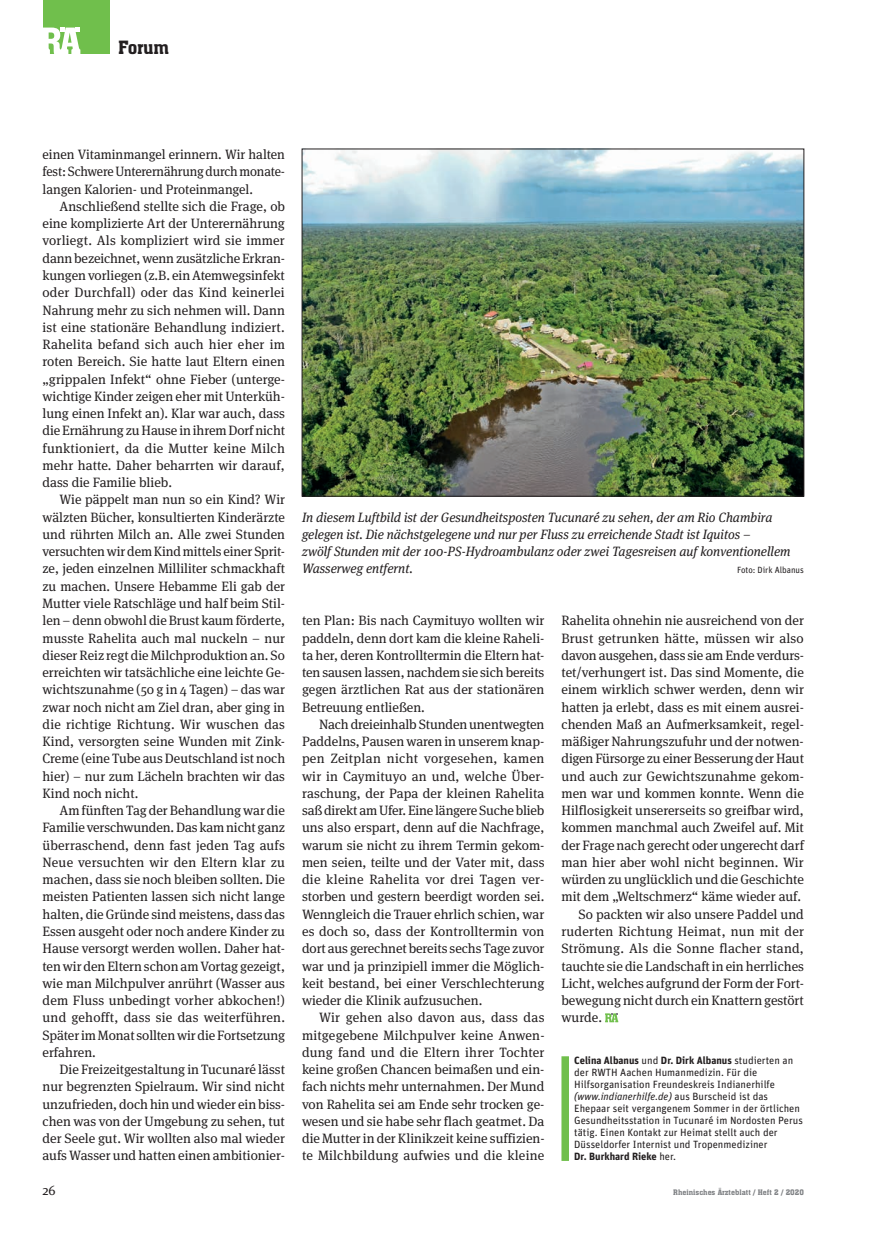
<style>
.page{position:relative;width:872px;height:1234px;background:#fff}
.page>*{position:absolute;margin:0;border:0;box-sizing:border-box;transform-origin:0 0}
.t1{font:18px "Aachen BT";letter-spacing:-.03em;color:#231f20}
.t2{font:13.5px/17.2px "Meta Serif OT";color:#231f20;text-align:justify}
.t3{font:italic 13.5px/17.2px "Meta Serif OT";color:#231f20;scale:.96 1}
.t4{font:10.5px/12px "Unit";color:#231f20}
.t5{font:9px "Unit";color:#231f20;scale:.96 1}
.t6{font:7.5px "Aachen BT";color:#808285}
.s1{font-weight:700}
.s2{font-style:italic}
</style>
<div class="page">
<div style="left:43px;top:0;width:66px;height:54px;background:#70bf4c"></div>
<svg style="left:43px;top:28px;width:37px;height:26px"></svg>
<svg style="left:605px;top:1013px;width:13px;height:9px"></svg>
<div style="left:561px;top:1055px;width:8px;height:105px;background:#70bf4c"></div>
<img style="left:304px;top:151px;width:498px;height:343px">
<h1 class="t1" style="left:118px;top:36px;width:52px">Forum</h1>
<p class="t2" style="left:43px;top:146px;width:244px">einen Vitaminmangel erinnern. Wir halten fest: Schwere Unterernährung durch monate&shy;langen Kalorien- und Proteinmangel.</p>
<p class="t2" style="left:43px;top:197px;width:244px;text-indent:17px">Anschließend stellte sich die Frage, ob eine komplizierte Art der Unterernährung vorliegt. Als kompliziert wird sie immer dann bezeichnet, wenn zusätzliche Erkran&shy;kungen vorliegen (z.B. ein Atemwegsinfekt oder Durchfall) oder das Kind keinerlei Nahrung mehr zu sich nehmen will. Dann ist eine stationäre Behandlung indiziert.<br>Rahelita befand sich auch hier eher im roten Bereich. Sie hatte laut Eltern einen „grippalen Infekt“ ohne Fieber (unterge&shy;wichtige Kinder zeigen eher mit Unterküh&shy;lung einen Infekt an). Klar war auch, dass die Ernährung zu Hause in ihrem Dorf nicht funktioniert, da die Mutter keine Milch mehr hatte. Daher beharrten wir darauf, dass die Familie blieb.</p>
<p class="t2" style="left:43px;top:491px;width:244px;text-indent:17px">Wie päppelt man nun so ein Kind? Wir wälzten Bücher, konsultierten Kinderärzte und rührten Milch an. Alle zwei Stunden versuchten wir dem Kind mittels einer Sprit&shy;ze, jeden einzelnen Milliliter schmackhaft zu machen. Unsere Hebamme Eli gab der Mutter viele Ratschläge und half beim Stil&shy;len – denn obwohl die Brust kaum förderte, musste Rahelita auch mal nuckeln – nur dieser Reiz regt die Milchproduktion an. So erreichten wir tatsächliche eine leichte Ge&shy;wichtszunahme (50 g in 4 Tagen) – das war zwar noch nicht am Ziel dran, aber ging in die richtige Richtung. Wir wuschen das Kind, versorgten seine Wunden mit Zink-Creme (eine Tube aus Deutschland ist noch hier) – nur zum Lächeln brachten wir das Kind noch nicht.</p>
<p class="t2" style="left:43px;top:801px;width:244px;text-indent:17px">Am fünften Tag der Behandlung war die Familie verschwunden. Das kam nicht ganz überraschend, denn fast jeden Tag aufs Neue versuchten wir den Eltern klar zu machen, dass sie noch bleiben sollten. Die meisten Patienten lassen sich nicht lange halten, die Gründe sind meistens, dass das Essen ausgeht oder noch andere Kinder zu Hause versorgt werden wollen. Daher hat&shy;ten wir den Eltern schon am Vortag gezeigt, wie man Milchpulver anrührt (Wasser aus dem Fluss unbedingt vorher abkochen!) und gehofft, dass sie das weiterführen.<br>Später im Monat sollten wir die Fortsetzung erfahren.</p>
<p class="t2" style="left:43px;top:1060px;width:244px;text-indent:17px">Die Freizeitgestaltung in Tucunaré lässt nur begrenzten Spielraum. Wir sind nicht unzufrieden, doch hin und wieder ein biss&shy;chen was von der Umgebung zu sehen, tut der Seele gut. Wir wollten also mal wieder aufs Wasser und hatten einen ambitionier-</p>
<p class="t3" style="left:302px;top:508px;width:510px">In diesem Luftbild ist der Gesundheitsposten Tucunaré zu sehen, der am Rio Chambira gelegen ist. Die nächstgelegene und nur per Fluss zu erreichende Stadt ist Iquitos –<br>zwölf Stunden mit der 100-PS-Hydroambulanz oder zwei Tagesreisen auf konventionellem Wasserweg entfernt.</p>
<p class="t5" style="left:737px;top:564px;width:71px">Foto: Dirk Albanus</p>
<p class="t2" style="left:302px;top:611px;width:244px">ten Plan: Bis nach Caymituyo wollten wir paddeln, denn dort kam die kleine Raheli&shy;ta her, deren Kontrolltermin die Eltern hat&shy;ten sausen lassen, nachdem sie sich bereits gegen ärztlichen Rat aus der stationären Betreuung entließen.</p>
<p class="t2" style="left:302px;top:715px;width:244px;text-indent:17px">Nach dreieinhalb Stunden unentwegten Paddelns, Pausen waren in unserem knap&shy;pen Zeitplan nicht vorgesehen, kamen wir in Caymituyo an und, welche Über&shy;raschung, der Papa der kleinen Rahelita saß direkt am Ufer. Eine längere Suche blieb uns also erspart, denn auf die Nachfrage, warum sie nicht zu ihrem Termin gekom&shy;men seien, teilte und der Vater mit, dass die kleine Rahelita vor drei Tagen ver&shy;storben und gestern beerdigt worden sei.<br>Wenngleich die Trauer ehrlich schien, war es doch so, dass der Kontrolltermin von dort aus gerechnet bereits sechs Tage zuvor war und ja prinzipiell immer die Möglich&shy;keit bestand, bei einer Verschlechterung wieder die Klinik aufzusuchen.</p>
<p class="t2" style="left:302px;top:1008px;width:244px;text-indent:17px">Wir gehen also davon aus, dass das mitgegebene Milchpulver keine Anwen&shy;dung fand und die Eltern ihrer Tochter keine großen Chancen beimaßen und ein&shy;fach nichts mehr unternahmen. Der Mund von Rahelita sei am Ende sehr trocken ge&shy;wesen und sie habe sehr flach geatmet. Da die Mutter in der Klinikzeit keine suffizien&shy;te Milchbildung aufwies und die kleine</p>
<p class="t2" style="left:561px;top:611px;width:244px">Rahelita ohnehin nie ausreichend von der</p>
<p class="t2" style="left:561px;top:629px;width:244px">Brust getrunken hätte, müssen wir also</p>
<p class="t2" style="left:561px;top:646px;width:244px">davon ausgehen, dass sie am Ende verdurs-</p>
<p class="t2" style="left:561px;top:663px;width:244px">tet/verhungert ist. Das sind Momente, die</p>
<p class="t2" style="left:561px;top:680px;width:244px">einem wirklich schwer werden, denn wir</p>
<p class="t2" style="left:561px;top:698px;width:244px">hatten ja erlebt, dass es mit einem ausrei-</p>
<p class="t2" style="left:561px;top:715px;width:244px">chenden Maß an Aufmerksamkeit, regel-</p>
<p class="t2" style="left:561px;top:732px;width:244px">mäßiger Nahrungszufuhr und der notwen-</p>
<p class="t2" style="left:561px;top:749px;width:244px">digen Fürsorge zu einer Besserung der Haut</p>
<p class="t2" style="left:561px;top:767px;width:244px">und auch zur Gewichtszunahme gekom-</p>
<p class="t2" style="left:561px;top:784px;width:244px">men war und kommen konnte. Wenn die</p>
<p class="t2" style="left:561px;top:801px;width:244px">Hilflosigkeit unsererseits so greifbar wird,</p>
<p class="t2" style="left:561px;top:818px;width:244px">kommen manchmal auch Zweifel auf. Mit</p>
<p class="t2" style="left:561px;top:836px;width:244px">der Frage nach gerecht oder ungerecht darf</p>
<p class="t2" style="left:561px;top:853px;width:244px">man hier aber wohl nicht beginnen. Wir</p>
<p class="t2" style="left:561px;top:870px;width:244px">würden zu unglücklich und die Geschichte</p>
<p class="t2" style="left:561px;top:887px;width:241px">mit dem „Weltschmerz“ käme wieder auf.</p>
<p class="t2" style="left:578px;top:905px;width:227px">So packten wir also unsere Paddel und</p>
<p class="t2" style="left:561px;top:922px;width:244px">ruderten Richtung Heimat, nun mit der</p>
<p class="t2" style="left:561px;top:939px;width:244px">Strömung. Als die Sonne flacher stand,</p>
<p class="t2" style="left:561px;top:956px;width:244px">tauchte sie die Landschaft in ein herrliches</p>
<p class="t2" style="left:561px;top:974px;width:244px">Licht, welches aufgrund der Form der Fort-</p>
<p class="t2" style="left:561px;top:991px;width:244px">bewegung nicht durch ein Knattern gestört</p>
<p class="t2" style="left:561px;top:1008px;width:42px">wurde.</p>
<p class="t4" style="left:574px;top:1054px;width:230px"><span class="s1">Celina Albanus</span> und <span class="s1">Dr. Dirk Albanus</span> studierten an der RWTH Aachen Humanmedizin. Für die Hilfsorganisation Freundeskreis Indianerhilfe <span class="s2">(www.indianerhilfe.de)</span> aus Burscheid ist das Ehepaar seit vergangenem Sommer in der örtlichen Gesundheitsstation in Tucunaré im Nordosten Perus tätig. Einen Kontakt zur Heimat stellt auch der Düsseldorfer Internist und Tropenmediziner<br><span class="s1">Dr. Burkhard Rieke</span> her.</p>
<p class="t2" style="left:43px;top:1181px;width:15px">26</p>
<p class="t6" style="left:673px;top:1187px;width:132px">Rheinisches Ärzteblatt / Heft 2 / 2020</p>
</div>
